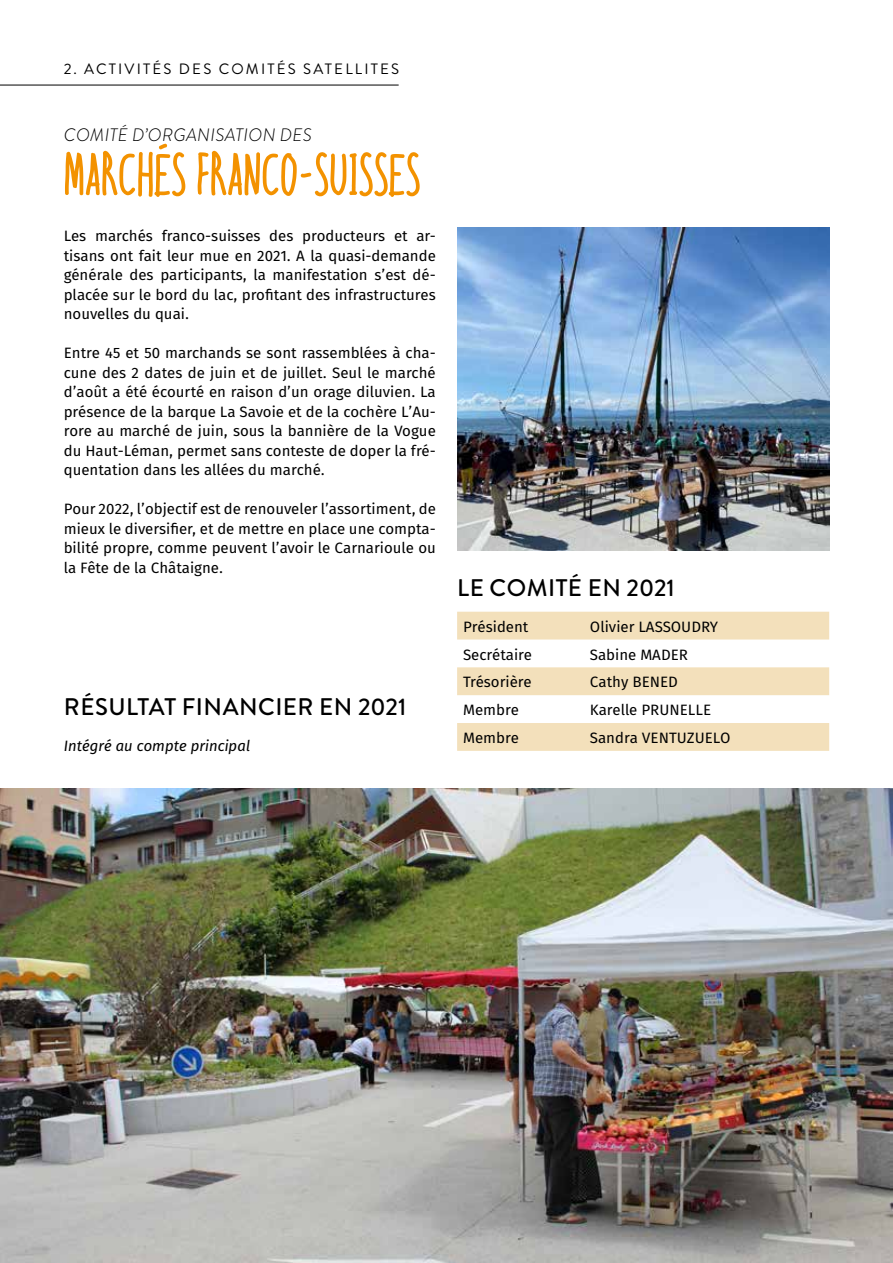
<style>
.page{position:relative;width:893px;height:1263px;background:#fff}
.page>*{position:absolute;margin:0;border:0;box-sizing:border-box;transform-origin:0 0}
.t1{font:500 60px "Ramdan";color:#f39200}
.t2{font:500 24px "Brandon Grotesque";letter-spacing:.02em;color:#000}
.t3{font:italic 300 18px "Brandon Grotesque";letter-spacing:.02em;color:#000}
.t4{font:15px/19.5px "Fira Sans OT";color:#000;text-align:justify}
.t5{font:15px "Brandon Grotesque";letter-spacing:.145em;color:#000}
.t6{font:italic 15px "Fira Sans OT";color:#000}
</style>
<div class="page">
<hr style="left:0;top:85px;width:399px;height:1px;background:#000">
<div style="left:457px;top:612px;width:372px;height:27px;background:#f3e0bb"></div>
<svg style="left:457px;top:667px;width:372px;height:84px"></svg>
<img style="left:0;top:789px;width:893px;height:474px">
<img style="left:457px;top:227px;width:372px;height:324px">
<p class="t5" style="left:64px;top:59px;width:337px">2. ACTIVITÉS DES COMITÉS SATELLITES</p>
<p class="t3" style="left:64px;top:122px;width:250px">COMITÉ D’ORGANISATION DES</p>
<h1 class="t1" style="left:64px;top:139px;width:359px">MARCHÉS FRANCO-SUISSES</h1>
<p class="t4" style="left:64px;top:227px;width:374px">Les marchés franco-suisses des producteurs et ar&shy;tisans ont fait leur mue en 2021. A la quasi-demande générale des participants, la manifestation s’est dé&shy;placée sur le bord du lac, profitant des infrastructures nouvelles du quai.</p>
<p class="t4" style="left:64px;top:344px;width:374px">Entre 45 et 50 marchands se sont rassemblées à cha&shy;cune des 2 dates de juin et de juillet. Seul le marché d’août a été écourté en raison d’un orage diluvien. La présence de la barque La Savoie et de la cochère L’Au&shy;rore au marché de juin, sous la bannière de la Vogue du Haut-Léman, permet sans conteste de doper la fré&shy;quentation dans les allées du marché.</p>
<p class="t4" style="left:64px;top:500px;width:374px">Pour 2022, l’objectif est de renouveler l’assortiment, de mieux le diversifier, et de mettre en place une compta&shy;bilité propre, comme peuvent l’avoir le Carnarioule ou la Fête de la Châtaigne.</p>
<h2 class="t2" style="left:64px;top:690px;width:344px">RÉSULTAT FINANCIER EN 2021</h2>
<p class="t6" style="left:64px;top:735px;width:188px">Intégré au compte principal</p>
<h2 class="t2" style="left:457px;top:571px;width:219px">LE COMITÉ EN 2021</h2>
<p class="t4" style="left:463px;top:618px;width:67px">Président</p>
<p class="t4" style="left:590px;top:618px;width:130px">Olivier LASSOUDRY</p>
<p class="t4" style="left:463px;top:646px;width:70px">Secrétaire</p>
<p class="t4" style="left:590px;top:646px;width:100px">Sabine MADER</p>
<p class="t4" style="left:463px;top:673px;width:70px">Trésorière</p>
<p class="t4" style="left:590px;top:673px;width:90px">Cathy BENED</p>
<p class="t4" style="left:463px;top:701px;width:57px">Membre</p>
<p class="t4" style="left:590px;top:701px;width:123px">Karelle PRUNELLE</p>
<p class="t4" style="left:463px;top:729px;width:57px">Membre</p>
<p class="t4" style="left:590px;top:729px;width:142px">Sandra VENTUZUELO</p>
</div>
